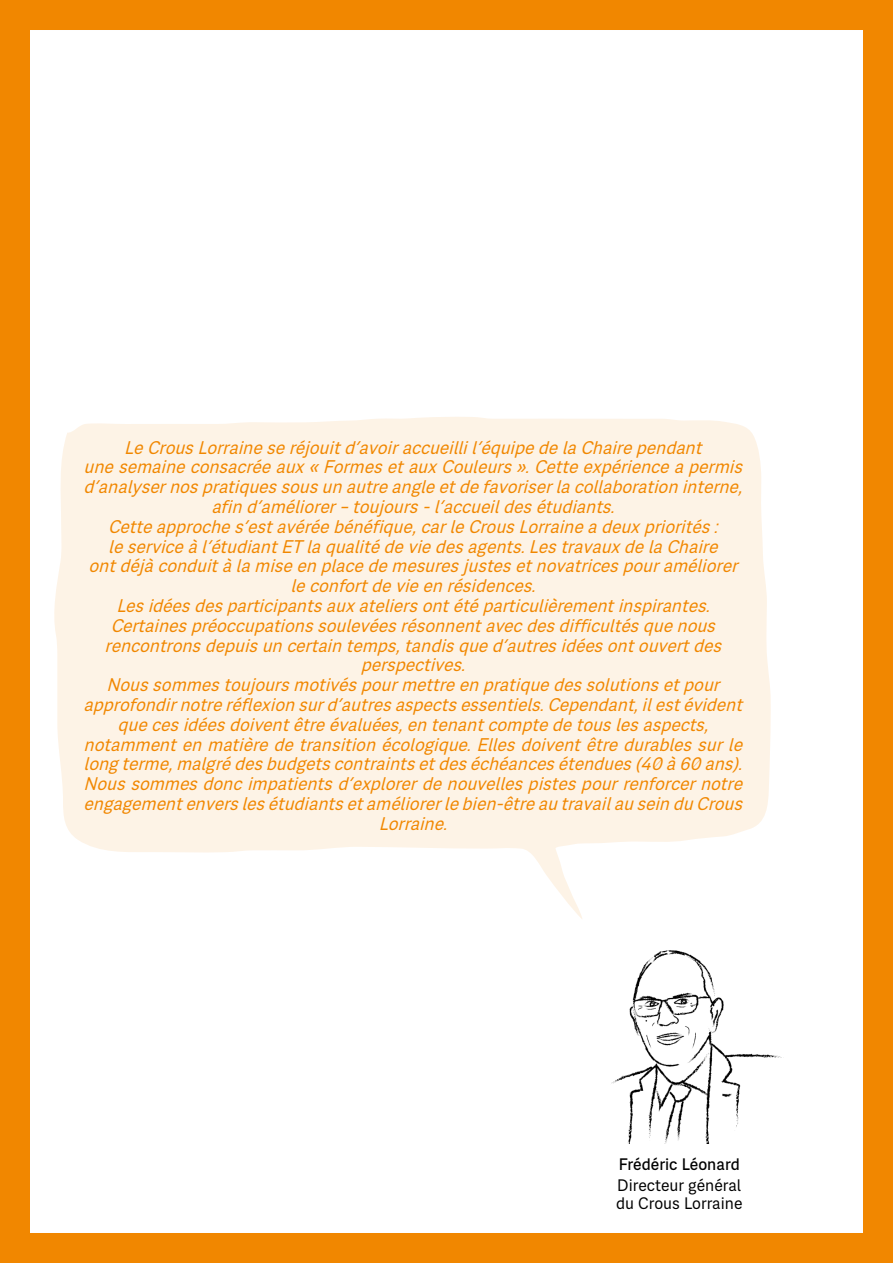
<style>
.page{position:relative;width:893px;height:1263px;background:#fff}
.page>*{position:absolute;margin:0;border:0;box-sizing:border-box;transform-origin:0 0}
.t1{font:italic 16.5px/19.8px "Foldera";color:#f18700;text-align:center}
.t2{font:15px/18px "Foldera";color:#000}
.t3{font:500 15px "Foldera";color:#000}
</style>
<div class="page">
<div style="left:0;top:0;width:893px;height:1263px;border:30px solid #f18700"></div>
<svg style="left:892px;top:0;width:1px;height:1263px"></svg>
<svg style="left:54px;top:417px;width:717px;height:502px;fill:#fdf3e6"></svg>
<img style="left:611px;top:950px;width:171px;height:193px">
<p class="t1" style="left:84px;top:437px;width:665px">LeCrousLorraineseréjouitd’avoiraccueillil’équipedelaChairependant unesemaineconsacréeaux«FormesetauxCouleurs».Cetteexpérienceapermis d’analysernospratiquessousun autreangleetdefavoriserlacollaboration interne, afin d’améliorer–toujours-l’accueildesétudiants.<br>Cetteapproches’estavéréebénéfique,carleCrousLorraineadeuxpriorités: leserviceàl’étudiantETlaqualitédeviedesagents.LestravauxdelaChaire ontdéjàconduitàlamiseen placedemesuresjustesetnovatricespouraméliorer leconfortdevieen résidences.<br>Lesidéesdesparticipantsauxateliersontétéparticulièrementinspirantes.<br>Certainespréoccupationssoulevéesrésonnentavecdesdifficultésquenous rencontronsdepuisun certain temps,tandisqued’autresidéesontouvertdes perspectives.<br>Noussommestoujoursmotivéspourmettreen pratiquedessolutionsetpour approfondirnotreréflexion surd’autresaspectsessentiels.Cependant,ilestévident quecesidéesdoiventêtreévaluées,en tenantcomptedetouslesaspects, notammenten matièredetransition écologique.Ellesdoiventêtredurablessurle longterme,malgrédesbudgetscontraintsetdeséchéancesétendues(40 à60 ans).<br>Noussommesdoncimpatientsd’explorerdenouvellespistespourrenforcernotre engagementenverslesétudiantsetaméliorerlebien-êtreautravailausein duCrous Lorraine.</p>
<p class="t3" style="left:619px;top:1154px;width:123px">Frédéric Léonard</p>
<p class="t2" style="left:616px;top:1176px;width:128px">Directeur général du Crous Lorraine</p>
</div>
